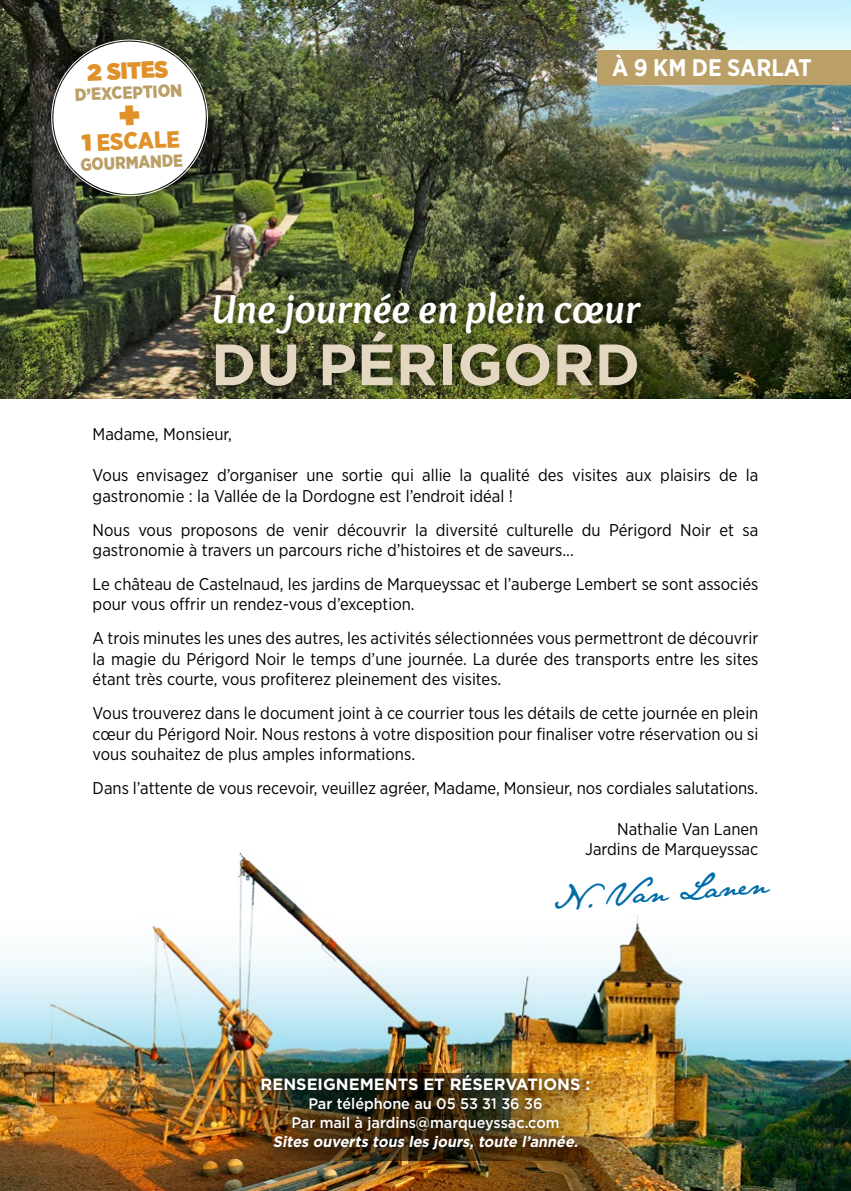
<style>
.page{position:relative;width:851px;height:1191px;background:#fff}
.page>*{position:absolute;margin:0;border:0;box-sizing:border-box;transform-origin:0 0}
.t1{font:700 58.2px "Gotham";color:#e3d7c1}
.t2{font:italic 700 42px "Overlock";color:#fff}
.t3{font:28.4px "Jane Austen";color:#006ca9}
.t4{font:700 24px "Gotham Narrow";color:#fff}
.t5{font:900 23.6px "Gotham Narrow";color:#e09129}
.t6{font:900 23.6px "Gotham Narrow";color:#e09129}
.t7{font:900 17.6px "Gotham Narrow";color:#ba9f67}
.t8{font:17px/20.4px "Gotham Narrow";color:#000}
.t9{font:700 16.4px "Gotham";color:#fff}
.t10{font:500 15.2px/18.8px "Gotham";color:#fff;text-align:center;scale:.95 1}
.t11{font:italic 700 15.2px "Gotham";color:#fff;scale:.95 1}
.s1{font-family:"Gotham";font-size:23.4px}
</style>
<div class="page">
<img style="left:0;top:852px;width:850px;height:339px">
<img style="left:0;top:0;width:850px;height:398px">
<div style="left:41px;top:29px;width:179px;height:179px;background:#000;opacity:.75"></div>
<img style="left:232px;top:1072px;width:386px;height:88px">
<div style="left:251px;top:1066px;width:349px;height:95px;background:#000;opacity:.75"></div>
<div style="left:201px;top:280px;width:453px;height:120px;background:#000;opacity:.75"></div>
<div style="left:597px;top:50px;width:253px;height:34px;background:#ba9f67"></div>
<svg style="left:50px;top:38px;width:159px;height:159px"></svg>
<h3 class="t6" style="left:87px;top:56px;width:83px;rotate:-2deg"><span class="s1">2</span> SITES</h3>
<p class="t7" style="left:74px;top:84px;width:109px;rotate:-3deg">D’EXCEPTION</p>
<h3 class="t5" style="left:81px;top:127px;width:100px;rotate:-2deg"><span class="s1">1</span> ESCALE</h3>
<p class="t7" style="left:80px;top:153px;width:104px;rotate:-3deg">GOURMANDE</p>
<h3 class="t4" style="left:612px;top:52px;width:201px">À 9 KM DE SARLAT</h3>
<h2 class="t2" style="left:211px;top:282px;width:431px">Une journée en plein cœur</h2>
<h1 class="t1" style="left:211px;top:331px;width:430px">DU PÉRIGORD</h1>
<p class="t8" style="left:93px;top:424px;width:141px">Madame, Monsieur,</p>
<p class="t8" style="left:93px;top:464px;width:667px">Vous envisagez d’organiser une sortie qui allie la qualité des visites aux plaisirs de la gastronomie : la Vallée de la Dordogne est l’endroit idéal !</p>
<p class="t8" style="left:93px;top:519px;width:667px">Nous vous proposons de venir découvrir la diversité culturelle du Périgord Noir et sa gastronomie à travers un parcours riche d’histoires et de saveurs...</p>
<p class="t8" style="left:93px;top:573px;width:667px">Le château de Castelnaud, les jardins de Marqueyssac et l’auberge Lembert se sont associés pour vous offrir un rendez-vous d’exception.</p>
<p class="t8" style="left:93px;top:628px;width:667px;text-align:justify">A trois minutes les unes des autres, les activités sélectionnées vous permettront de découvrir la magie du Périgord Noir le temps d’une journée. La durée des transports entre les sites étant très courte, vous profiterez pleinement des visites.</p>
<p class="t8" style="left:93px;top:702px;width:667px;text-align:justify">Vous trouverez dans le document joint à ce courrier tous les détails de cette journée en plein cœur du Périgord Noir. Nous restons à votre disposition pour finaliser votre réservation ou si vous souhaitez de plus amples informations.</p>
<p class="t8" style="left:93px;top:777px;width:667px">Dans l’attente de vous recevoir, veuillez agréer, Madame, Monsieur, nos cordiales salutations.</p>
<p class="t8" style="left:585px;top:818px;width:174px;text-align:right">Nathalie Van Lanen<br>Jardins de Marqueyssac</p>
<h3 class="t3" style="left:551px;top:882px;width:217px;rotate:-4deg">N. Van Lanen</h3>
<p class="t9" style="left:260px;top:1075px;width:331px">RENSEIGNEMENTS ET RÉSERVATIONS :</p>
<p class="t10" style="left:291px;top:1095px;width:284px">Par téléphone au 05 53 31 36 36<br>Par mail à jardins@marqueyssac.com</p>
<p class="t11" style="left:273px;top:1132px;width:326px">Sites ouverts tous les jours, toute l’année.</p>
</div>
